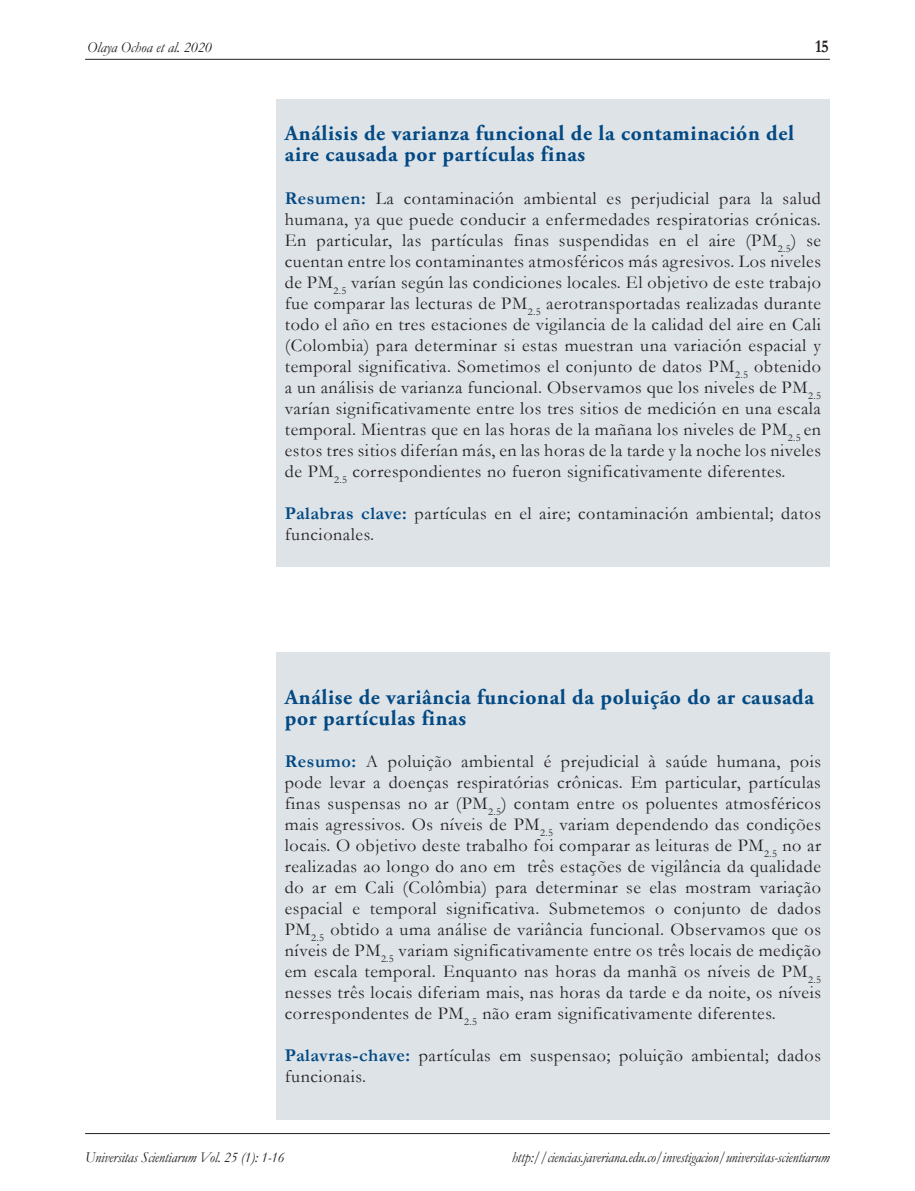
<style>
.page{position:relative;width:915px;height:1191px;background:#fff}
.page>*{position:absolute;margin:0;border:0;box-sizing:border-box;transform-origin:0 0}
.t1{font:700 21.45px/21px "Adobe Garamond Pro";letter-spacing:.03em;color:#034983}
.t2{font:18.15px/21px "Garamond";letter-spacing:.03em;color:#231f20;text-align:justify}
.t3{font:700 18px "Garamond";color:#231f20;scale:.9 1}
.t4{font:italic 15px "Garamond";letter-spacing:-.01em;color:#231f20;scale:.95 1}
.t5{font:italic 15px "Garamond";letter-spacing:-.01em;color:#231f20}
.s1{font-weight:700;color:#034983}
</style>
<div class="page">
<hr style="left:85px;top:59px;width:744px;height:1px;background:#231f20">
<hr style="left:85px;top:1133px;width:744px;height:1px;background:#231f20">
<div style="left:276px;top:99px;width:553px;height:468px;background:#dde3e7"></div>
<div style="left:276px;top:652px;width:553px;height:468px;background:#dde3e7"></div>
<p class="t5" style="left:87px;top:37px;width:126px">Olaya Ochoa et al. 2020</p>
<p class="t3" style="left:814px;top:34px;width:17px">15</p>
<p class="t1" style="left:285px;top:123px;width:510px">Análisis de varianza funcional de la contaminación del aire causada por partículas finas</p>
<p class="t2" style="left:285px;top:187px;width:537px"><span class="s1">Resumen:</span> La contaminación ambiental es perjudicial para la salud humana, ya que puede conducir a enfermedades respiratorias crónicas.<br>En particular, las partículas finas suspendidas en el aire (PM<sub>2.5</sub>) se cuentan entre los contaminantes atmosféricos más agresivos. Los niveles de PM<sub>2.5</sub> varían según las condiciones locales. El objetivo de este trabajo fue comparar las lecturas de PM<sub>2.5</sub> aerotransportadas realizadas durante todo el año en tres estaciones de vigilancia de la calidad del aire en Cali (Colombia) para determinar si estas muestran una variación espacial y temporal significativa. Sometimos el conjunto de datos PM<sub>2.5</sub> obtenido a un análisis de varianza funcional. Observamos que los niveles de PM<sub>2.5 </sub>varían significativamente entre los tres sitios de medición en una escala temporal. Mientras que en las horas de la mañana los niveles de PM<sub>2.5</sub> en estos tres sitios diferían más, en las horas de la tarde y la noche los niveles de PM<sub>2.5</sub> correspondientes no fueron significativamente diferentes.</p>
<p class="t2" style="left:285px;top:502px;width:537px"><span class="s1">Palabras clave:</span> partículas en el aire; contaminación ambiental; datos funcionales.</p>
<p class="t1" style="left:285px;top:687px;width:530px">Análise de variância funcional da poluição do ar causada por partículas finas</p>
<p class="t2" style="left:285px;top:750px;width:537px"><span class="s1">Resumo:</span> A poluição ambiental é prejudicial à saúde humana, pois pode levar a doenças respiratórias crônicas. Em particular, partículas finas suspensas no ar (PM<sub>2.5</sub>) contam entre os poluentes atmosféricos mais agressivos. Os níveis de PM<sub>2.5</sub> variam dependendo das condições locais. O objetivo deste trabalho foi comparar as leituras de PM<sub>2.5</sub> no ar realizadas ao longo do ano em três estações de vigilância da qualidade do ar em Cali (Colômbia) para determinar se elas mostram variação espacial e temporal significativa. Submetemos o conjunto de dados PM<sub>2.5</sub> obtido a uma análise de variância funcional. Observamos que os níveis de PM<sub>2.5</sub> variam significativamente entre os três locais de medição em escala temporal. Enquanto nas horas da manhã os níveis de PM<sub>2.5 </sub>nesses três locais diferiam mais, nas horas da tarde e da noite, os níveis correspondentes de PM<sub>2.5</sub> não eram significativamente diferentes.</p>
<p class="t2" style="left:285px;top:1044px;width:537px"><span class="s1">Palavras-chave:</span> partículas em suspensao; poluição ambiental; dados funcionais.</p>
<p class="t4" style="left:85px;top:1146px;width:211px">Universitas Scientiarum Vol. 25 (1): 1-16</p>
<p class="t4" style="left:511px;top:1146px;width:336px">http://ciencias.javeriana.edu.co/investigacion/universitas-scientiarum</p>
</div>
